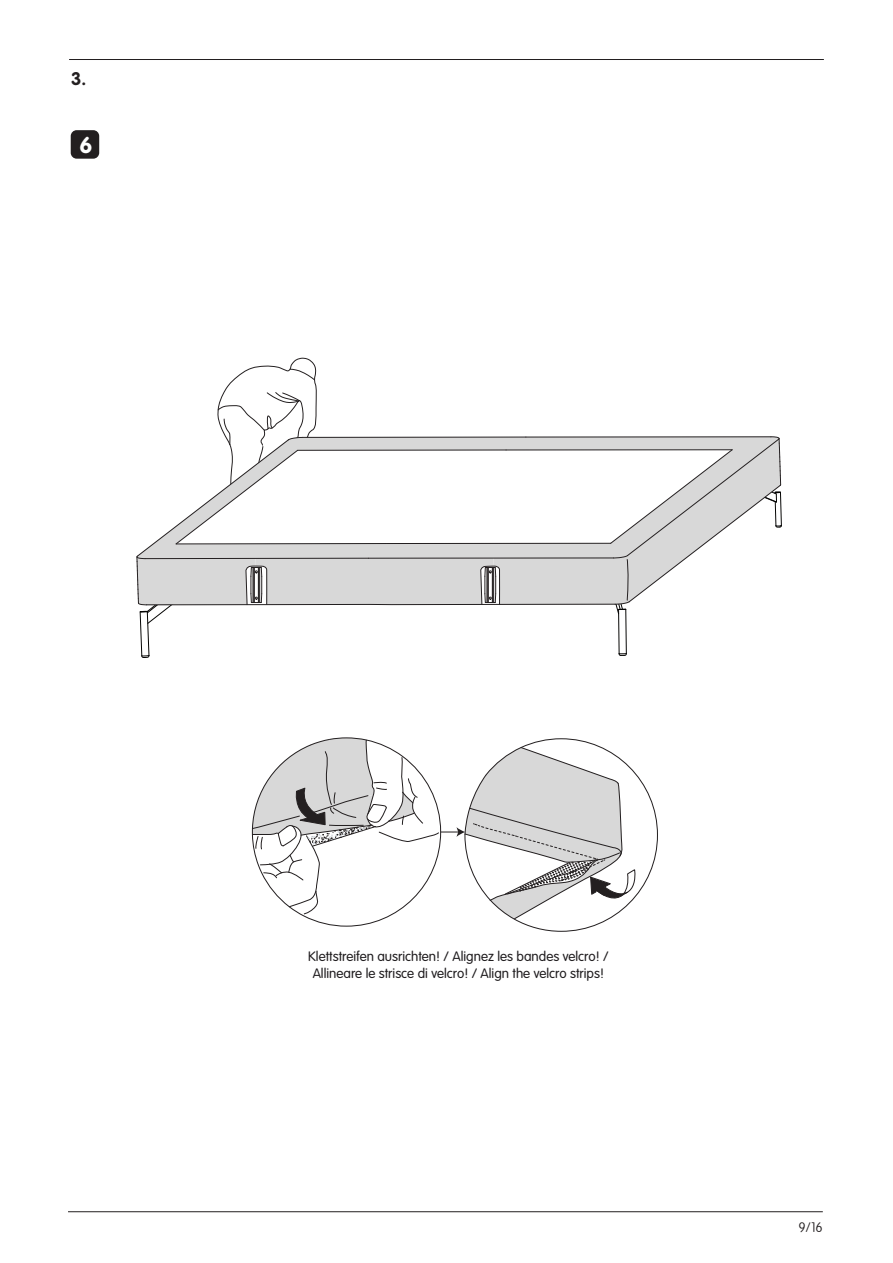
<style>
.page{position:relative;width:893px;height:1263px;background:#fff}
.page>*{position:absolute;margin:0;border:0;box-sizing:border-box;transform-origin:0 0}
.t1{font:700 22.5px "VAG Rounded Std";color:#fff}
.t2{font:700 18px "VAG Rounded Std";color:#231f20}
.t3{font:300 13.5px/16.2px "VAG Rounded Std";color:#1f1c1e;text-align:center}
.t4{font:100 13.5px "VAG Rounded";color:#231f20}
</style>
<div class="page">
<div style="left:71px;top:130px;width:28px;height:29px;background:#231f20;border-radius:6px"></div>
<hr style="left:68px;top:1211px;width:755px;height:1px;background:#231f20">
<hr style="left:69px;top:59px;width:755px;height:1px;background:#231f20">
<svg style="left:251px;top:737px;width:407px;height:195px"></svg>
<svg style="left:136px;top:357px;width:646px;height:301px"></svg>
<hr style="left:487px;top:567px;width:1px;height:35px;background:#231f20">
<h2 class="t2" style="left:71px;top:68px;width:17px">3.</h2>
<h1 class="t1" style="left:80px;top:132px;width:14px">6</h1>
<p class="t3" style="left:308px;top:949px;width:302px">Klettstreifen ausrichten! / Alignez les bandes velcro! /<br>Allineare le strisce di velcro! / Align the velcro strips!</p>
<p class="t4" style="left:798px;top:1220px;width:26px">9/16</p>
</div>
